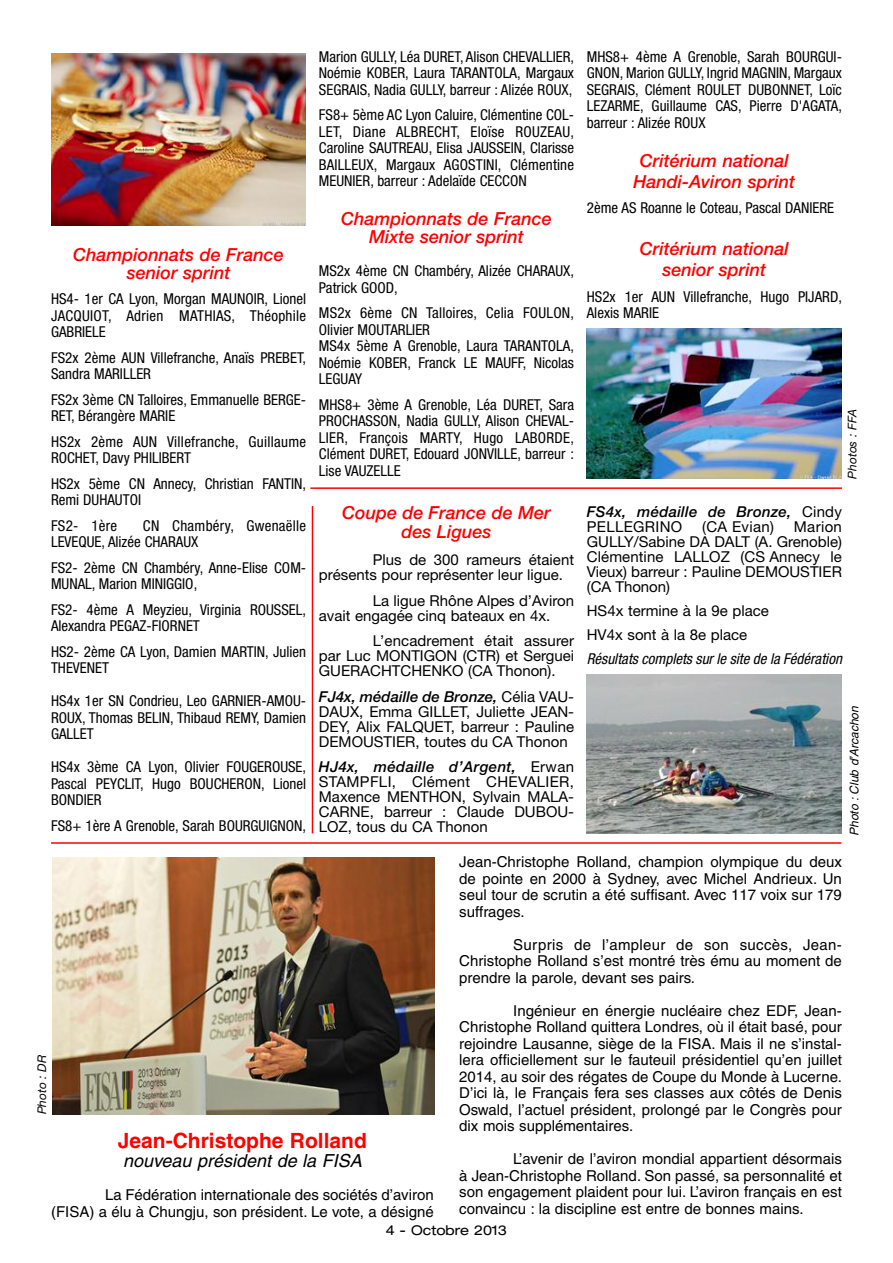
<style>
.page{position:relative;width:893px;height:1263px;background:#fff}
.page>*{position:absolute;margin:0;border:0;box-sizing:border-box;transform-origin:0 0}
.t1{font:700 21px "Helvetica";color:#f00}
.t2{font:italic 500 18px/18px "Helvetica Neue";color:#f00;text-align:center}
.t3{font:italic 18px "Helvetica";color:#000}
.t4{font:condensed 15px/16.5px "Helvetica Neue";color:#000}
.t5{font:15px/16.5px "Helvetica";color:#000;text-align:justify}
.t6{font:15px/15px "Helvetica Neue";color:#000;text-align:justify}
.t7{font:condensed 15px/16.5px "Helvetica Neue";letter-spacing:.02em;color:#000}
.t8{font:italic condensed 15px "Helvetica Neue";color:#000}
.t9{font:italic 500 15px/15px "Helvetica Neue";letter-spacing:.015em;color:#000}
.t10{font:expanded 13.5px "Helvetica Neue";color:#000}
.t11{font:italic 12px "Helvetica";color:#000}
.t12{font:italic 12px "Helvetica Neue";color:#000}
.s1{font-weight:500;font-style:italic}
.s2{font-weight:400;font-style:normal}
</style>
<div class="page">
<img style="left:52px;top:857px;width:383px;height:257px">
<hr style="left:51px;top:842px;width:790px;height:2px;background:#f00">
<img style="left:587px;top:674px;width:255px;height:160px">
<hr style="left:310px;top:487px;width:532px;height:2px;background:#f00">
<hr style="left:312px;top:506px;width:1px;height:327px;background:#f00">
<img style="left:51px;top:53px;width:254px;height:172px">
<img style="left:587px;top:329px;width:255px;height:150px">
<p class="t2" style="left:73px;top:247px;width:212px">Championnats de France senior sprint</p>
<p class="t4" style="left:51px;top:292px;width:257px;text-align:justify">HS4- 1er CA Lyon, Morgan MAUNOIR, Lionel JACQUIOT, Adrien MATHIAS, Théophile GABRIELE</p>
<p class="t4" style="left:51px;top:350px;width:257px">FS2x 2ème AUN Villefranche, Anaïs PREBET,<br>Sandra MARILLER</p>
<p class="t4" style="left:51px;top:392px;width:257px">FS2x 3ème CN Talloires, Emmanuelle BERGE-<br>RET, Bérangère MARIE</p>
<p class="t7" style="left:51px;top:434px;width:257px">HS2x 2ème AUN Villefranche, Guillaume<br>ROCHET, Davy PHILIBERT</p>
<p class="t4" style="left:51px;top:476px;width:257px">HS2x 5ème CN Annecy, Christian FANTIN,<br>Remi DUHAUTOI</p>
<p class="t4" style="left:51px;top:518px;width:68px">FS2- 1ère</p>
<p class="t4" style="left:51px;top:518px;width:257px;text-indent:92px">CN Chambéry, Gwenaëlle<br>LEVEQUE, Alizée CHARAUX</p>
<p class="t4" style="left:51px;top:560px;width:257px">FS2- 2ème CN Chambéry, Anne-Elise COM-<br>MUNAL, Marion MINIGGIO,</p>
<p class="t4" style="left:51px;top:602px;width:257px">FS2- 4ème A Meyzieu, Virginia ROUSSEL,<br>Alexandra PEGAZ-FIORNET</p>
<p class="t4" style="left:51px;top:644px;width:257px">HS2- 2ème CA Lyon, Damien MARTIN, Julien<br>THEVENET</p>
<p class="t4" style="left:51px;top:694px;width:257px;text-align:justify">HS4x 1er SN Condrieu, Leo GARNIER-AMOU-ROUX, Thomas BELIN, Thibaud REMY, Damien GALLET</p>
<p class="t4" style="left:51px;top:760px;width:257px;text-align:justify">HS4x 3ème CA Lyon, Olivier FOUGEROUSE, Pascal PEYCLIT, Hugo BOUCHERON, Lionel BONDIER</p>
<p class="t4" style="left:51px;top:818px;width:257px">FS8+ 1ère A Grenoble, Sarah BOURGUIGNON,</p>
<p class="t4" style="left:319px;top:49px;width:257px;text-align:justify">Marion GULLY, Léa DURET, Alison CHEVALLIER, Noémie KOBER, Laura TARANTOLA, Margaux SEGRAIS, Nadia GULLY, barreur : Alizée ROUX,</p>
<p class="t4" style="left:319px;top:108px;width:257px;text-align:justify">FS8+ 5ème AC Lyon Caluire, Clémentine COL-LET, Diane ALBRECHT, Eloïse ROUZEAU, Caroline SAUTREAU, Elisa JAUSSEIN, Clarisse BAILLEUX, Margaux AGOSTINI, Clémentine MEUNIER, barreur : Adelaïde CECCON</p>
<p class="t2" style="left:341px;top:212px;width:212px">Championnats de France<br>Mixte senior sprint</p>
<p class="t4" style="left:319px;top:264px;width:257px">MS2x 4ème CN Chambéry, Alizée CHARAUX,<br>Patrick GOOD,</p>
<p class="t4" style="left:319px;top:306px;width:257px">MS2x 6ème CN Talloires, Celia FOULON,<br>Olivier MOUTARLIER<br>MS4x 5ème A Grenoble, Laura TARANTOLA,<br>Noémie KOBER, Franck LE MAUFF, Nicolas<br>LEGUAY</p>
<p class="t4" style="left:319px;top:397px;width:257px;text-align:justify">MHS8+ 3ème A Grenoble, Léa DURET, Sara PROCHASSON, Nadia GULLY, Alison CHEVAL-LIER, François MARTY, Hugo LABORDE, Clément DURET, Edouard JONVILLE, barreur :<br>Lise VAUZELLE</p>
<p class="t2" style="left:342px;top:504px;width:210px;line-height:19.5px">Coupe de France de Mer des Ligues</p>
<p class="t6" style="left:319px;top:554px;width:257px;text-indent:54px">Plus de 300 rameurs étaient présents pour représenter leur ligue.</p>
<p class="t6" style="left:319px;top:594px;width:257px;text-indent:54px">La ligue Rhône Alpes d’Aviron avait engagée cinq bateaux en 4x.</p>
<p class="t6" style="left:319px;top:635px;width:257px;text-indent:54px">L’encadrement était assurer par Luc MONTIGON (CTR) et Serguei GUERACHTCHENKO (CA Thonon).</p>
<p class="t6" style="left:319px;top:690px;width:257px"><span class="s1">FJ4x, médaille de Bronze,</span> Célia VAU-DAUX, Emma GILLET, Juliette JEAN-DEY, Alix FALQUET, barreur : Pauline DEMOUSTIER, toutes du CA Thonon</p>
<p class="t6" style="left:319px;top:761px;width:257px"><span class="s1">HJ4x, médaille d’Argent,</span> Erwan STAMPFLI, Clément CHEVALIER, Maxence MENTHON, Sylvain MALA-CARNE, barreur : Claude DUBOU-LOZ, tous du CA Thonon</p>
<p class="t4" style="left:587px;top:49px;width:257px;text-align:justify">MHS8+ 4ème A Grenoble, Sarah BOURGUI-GNON, Marion GULLY, Ingrid MAGNIN, Margaux SEGRAIS, Clément ROULET DUBONNET, Loïc LEZARME, Guillaume CAS, Pierre D'AGATA, barreur : Alizée ROUX</p>
<p class="t2" style="left:634px;top:152px;width:163px;line-height:21px">Critérium national<br>Handi-Aviron sprint</p>
<p class="t4" style="left:587px;top:201px;width:249px">2ème AS Roanne le Coteau, Pascal DANIERE</p>
<p class="t2" style="left:640px;top:240px;width:150px;line-height:21px">Critérium national senior sprint</p>
<p class="t4" style="left:587px;top:289px;width:257px">HS2x 1er AUN Villefranche, Hugo PIJARD,<br>Alexis MARIE</p>
<p class="t12" style="left:848px;top:479px;width:71px;rotate:-90deg">Photos : FFA</p>
<p class="t9" style="left:587px;top:505px;width:257px">FS4x, médaille de Bronze, <span class="s2">Cindy<br>PELLEGRINO</span></p>
<p class="t6" style="left:702px;top:520px;width:73px">(CA Evian)</p>
<p class="t6" style="left:587px;top:520px;width:257px;text-indent:207px">Marion GULLY/Sabine DA DALT (A. Grenoble)<br>Clémentine LALLOZ (CS Annecy le Vieux) barreur : Pauline DEMOUSTIER (CA Thonon)</p>
<p class="t6" style="left:587px;top:600px;width:184px;line-height:24px">HS4x termine à la 9e place<br>HV4x sont à la 8e place</p>
<p class="t8" style="left:587px;top:653px;width:257px">Résultats complets sur le site de la Fédération</p>
<p class="t11" style="left:850px;top:836px;width:132px;rotate:-90deg">Photo : Club d’Arcachon</p>
<p class="t12" style="left:38px;top:1114px;width:61px;rotate:-90deg">Photo : DR</p>
<h1 class="t1" style="left:118px;top:1132px;width:251px">Jean-Christophe Rolland</h1>
<p class="t3" style="left:123px;top:1154px;width:240px">nouveau président de la FISA</p>
<p class="t5" style="left:51px;top:1188px;width:384px;text-align:right">La Fédération internationale des sociétés d’aviron<br>(FISA) a élu à Chungju, son président. Le vote, a désigné</p>
<p class="t5" style="left:459px;top:855px;width:384px">Jean-Christophe Rolland, champion olympique du deux de pointe en 2000 à Sydney, avec Michel Andrieux. Un seul tour de scrutin a été suffisant. Avec 117 voix sur 179 suffrages.</p>
<p class="t5" style="left:459px;top:937px;width:384px;text-indent:54px">Surpris de l’ampleur de son succès, Jean-Christophe Rolland s’est montré très ému au moment de prendre la parole, devant ses pairs.</p>
<p class="t5" style="left:459px;top:1003px;width:384px;text-indent:54px">Ingénieur en énergie nucléaire chez EDF, Jean-Christophe Rolland quittera Londres, où il était basé, pour rejoindre Lausanne, siège de la FISA. Mais il ne s’instal&shy;lera officiellement sur le fauteuil présidentiel qu’en juillet 2014, au soir des régates de Coupe du Monde à Lucerne.<br>D’ici là, le Français fera ses classes aux côtés de Denis Oswald, l’actuel président, prolongé par le Congrès pour dix mois supplémentaires.</p>
<p class="t5" style="left:459px;top:1152px;width:384px;text-indent:54px">L’avenir de l’aviron mondial appartient désormais à Jean-Christophe Rolland. Son passé, sa personnalité et son engagement plaident pour lui. L’aviron français en est convaincu : la discipline est entre de bonnes mains.</p>
<p class="t10" style="left:386px;top:1225px;width:123px">4 - Octobre 2013</p>
</div>
